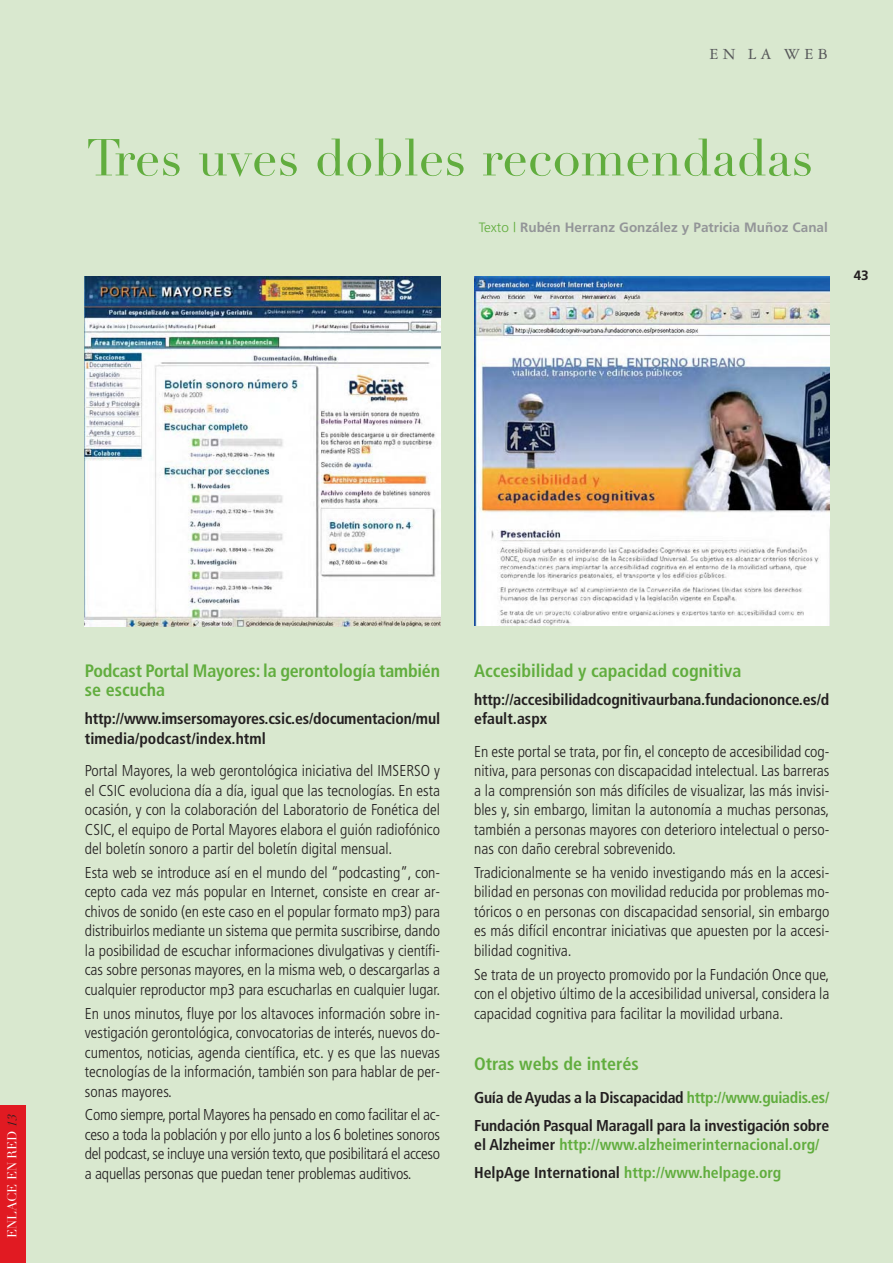
<style>
.page{position:relative;width:893px;height:1263px;background:#fff}
.page>*{position:absolute;margin:0;border:0;box-sizing:border-box;transform-origin:0 0}
.t1{font:51px "Didot LH";color:#61ad3e}
.t2{font:700 condensed 18px/19.5px "Frutiger";color:#61ad3e}
.t3{font:16.5px "Garamond Three";letter-spacing:.25em;color:#58595b}
.t4{font:300 condensed 15.75px/19.5px "Frutiger";color:#231f20;text-align:justify}
.t5{font:700 condensed 15.75px/19.5px "Frutiger";letter-spacing:-.01em;color:#231f20}
.t6{font:700 condensed 15.75px/28px "Frutiger";color:#61ad3e}
.t7{font:700 13.5px "Frutiger";color:#939598}
.t8{font:700 13.5px "Frutiger";color:#231f20}
.t9{font:12.75px "Didot LH";color:#fff}
.s1{font-weight:300;color:#61ad3e}
.s2{font-style:italic;color:#231f20}
.s3{color:#61ad3e}
.s4{color:#231f20}
</style>
<div class="page">
<div style="left:0;top:0;width:892px;height:1263px;background:#d9e8cf"></div>
<img style="left:85px;top:276px;width:355px;height:351px">
<img style="left:474px;top:276px;width:355px;height:349px">
<div style="left:0;top:1106px;width:25px;height:157px;background:#e11a22"></div>
<p class="t3" style="left:709px;top:48px;width:120px">EN LA WEB</p>
<h1 class="t1" style="left:86px;top:137px;width:728px">Tres uves dobles recomendadas</h1>
<p class="t7" style="left:479px;top:222px;width:350px"><span class="s1">Texto |</span> Rubén Herranz González y Patricia Muñoz Canal</p>
<p class="t8" style="left:853px;top:270px;width:17px">43</p>
<p class="t9" style="left:7px;top:1238px;width:126px;rotate:-90deg">ENLACE EN RED <span class="s2">13</span></p>
<p class="t2" style="left:85px;top:662px;width:357px">Podcast Portal Mayores: la gerontología también se escucha</p>
<p class="t5" style="left:85px;top:710px;width:357px">http://www.imsersomayores.csic.es/documentacion/mul timedia/podcast/index.html</p>
<p class="t4" style="left:85px;top:762px;width:357px">Portal Mayores, la web gerontológica iniciativa del IMSERSO y el CSIC evoluciona día a día, igual que las tecnologías. En esta ocasión, y con la colaboración del Laboratorio de Fonética del CSIC, el equipo de Portal Mayores elabora el guión radiofónico del boletín sonoro a partir del boletín digital mensual.</p>
<p class="t4" style="left:85px;top:864px;width:357px">Esta web se introduce así en el mundo del “podcasting”, con&shy;cepto cada vez más popular en Internet, consiste en crear ar&shy;chivos de sonido (en este caso en el popular formato mp3) para distribuirlos mediante un sistema que permita suscribirse, dando la posibilidad de escuchar informaciones divulgativas y científi&shy;cas sobre personas mayores, en la misma web, o descargarlas a cualquier reproductor mp3 para escucharlas en cualquier lugar.</p>
<p class="t4" style="left:85px;top:1005px;width:357px">En unos minutos, fluye por los altavoces información sobre in&shy;vestigación gerontológica, convocatorias de interés, nuevos do&shy;cumentos, noticias, agenda científica, etc. y es que las nuevas tecnologías de la información, también son para hablar de per&shy;sonas mayores.</p>
<p class="t4" style="left:85px;top:1106px;width:357px">Como siempre, portal Mayores ha pensado en como facilitar el ac&shy;ceso a toda la población y por ello junto a los 6 boletines sonoros del podcast, se incluye una versión texto, que posibilitará el acceso a aquellas personas que puedan tener problemas auditivos.</p>
<p class="t2" style="left:474px;top:662px;width:269px">Accesibilidad y capacidad cognitiva</p>
<p class="t5" style="left:474px;top:691px;width:357px">http://accesibilidadcognitivaurbana.fundaciononce.es/d efault.aspx</p>
<p class="t4" style="left:474px;top:743px;width:357px">En este portal se trata, por fin, el concepto de accesibilidad cog&shy;nitiva, para personas con discapacidad intelectual. Las barreras a la comprensión son más difíciles de visualizar, las más invisi&shy;bles y, sin embargo, limitan la autonomía a muchas personas, también a personas mayores con deterioro intelectual o perso&shy;nas con daño cerebral sobrevenido.</p>
<p class="t4" style="left:474px;top:864px;width:357px">Tradicionalmente se ha venido investigando más en la accesi&shy;bilidad en personas con movilidad reducida por problemas mo&shy;tóricos o en personas con discapacidad sensorial, sin embargo es más difícil encontrar iniciativas que apuesten por la accesi&shy;bilidad cognitiva.</p>
<p class="t4" style="left:474px;top:966px;width:357px">Se trata de un proyecto promovido por la Fundación Once que, con el objetivo último de la accesibilidad universal, considera la capacidad cognitiva para facilitar la movilidad urbana.</p>
<p class="t2" style="left:474px;top:1056px;width:166px">Otras webs de interés</p>
<p class="t5" style="left:474px;top:1084px;width:357px;line-height:28px">Guía de Ayudas a la Discapacidad <span class="s3">http://www.guiadis.es/<br></span>Fundación Pasqual Maragall para la investigación sobre</p>
<p class="t6" style="left:474px;top:1132px;width:347px"><span class="s4">el Alzheimer</span> http://www.alzheimerinternacional.org/<br><span class="s4">HelpAge International</span> http://www.helpage.org</p>
</div>
